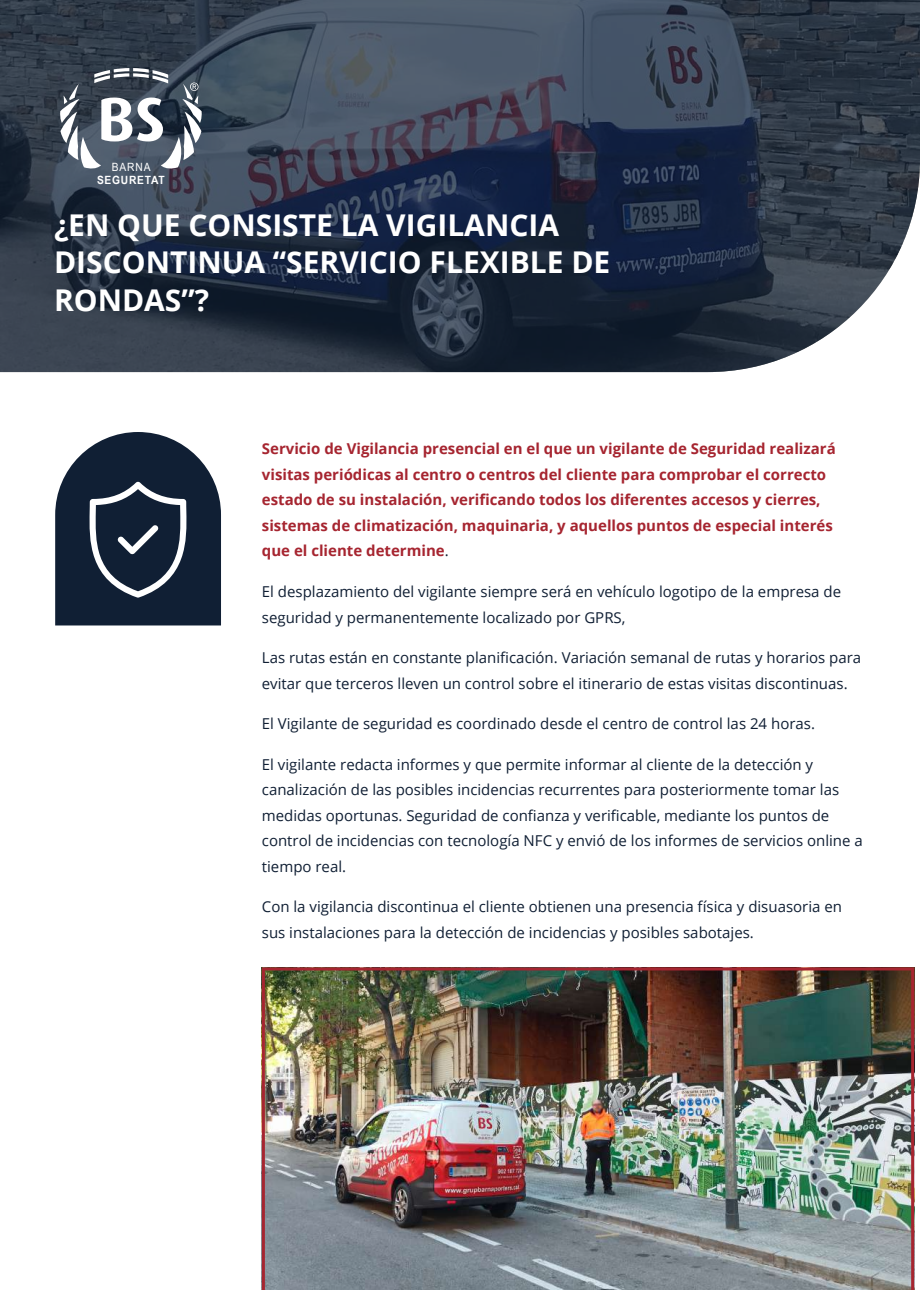
<style>
.page{position:relative;width:920px;height:1290px;background:#fff}
.page>*{position:absolute;margin:0;border:0;box-sizing:border-box;transform-origin:0 0}
.t1{font:700 30px/37.5px "Open Sans";color:#fff}
.t2{font:15px/25.5px "Open Sans";color:#101f34}
.t3{font:700 15px/25.5px "Open Sans";color:#a62530}
.t4{font:700 11.4px "Arial Narrow";letter-spacing:.06em;color:#fff;scale:1.1 1}
.t5{font:11.4px "Arial Narrow";letter-spacing:.075em;color:#fff;scale:1.1 1}
.s1{font-weight:400;color:#101f34}
</style>
<div class="page">
<svg style="left:0;top:0;width:920px;height:372px;background:#333e4f"></svg>
<svg style="left:55px;top:432px;width:166px;height:193px"></svg>
<svg style="left:60px;top:68px;width:142px;height:101px"></svg>
<img style="left:262px;top:967px;width:652px;height:323px">
<p class="t5" style="left:112px;top:159px;width:37px">BARNA</p>
<p class="t4" style="left:97px;top:171px;width:63px">SEGURETAT</p>
<h1 class="t1" style="left:54px;top:206px;width:558px">¿EN QUE CONSISTE LA VIGILANCIA<br>DISCONTINUA “SERVICIO FLEXIBLE DE<br>RONDAS”?</h1>
<p class="t3" style="left:262px;top:436px;width:575px">Servicio de Vigilancia presencial en el que un vigilante de Seguridad realizará visitas periódicas al centro o centros del cliente para comprobar el correcto estado de su instalación, verificando todos los diferentes accesos y cierres, sistemas de climatización, maquinaria, y aquellos puntos de especial interés que el cliente determine<span class="s1">.</span></p>
<p class="t2" style="left:262px;top:578px;width:581px">El desplazamiento del vigilante siempre será en vehículo logotipo de la empresa de seguridad y permanentemente localizado por GPRS,</p>
<p class="t2" style="left:262px;top:644px;width:601px">Las rutas están en constante planificación. Variación semanal de rutas y horarios para evitar que terceros lleven un control sobre el itinerario de estas visitas discontinuas.</p>
<p class="t2" style="left:262px;top:710px;width:555px">El Vigilante de seguridad es coordinado desde el centro de control las 24 horas.</p>
<p class="t2" style="left:262px;top:751px;width:602px">El vigilante redacta informes y que permite informar al cliente de la detección y canalización de las posibles incidencias recurrentes para posteriormente tomar las medidas oportunas. Seguridad de confianza y verificable, mediante los puntos de control de incidencias con tecnología NFC y envió de los informes de servicios online a tiempo real.</p>
<p class="t2" style="left:262px;top:893px;width:582px">Con la vigilancia discontinua el cliente obtienen una presencia física y disuasoria en sus instalaciones para la detección de incidencias y posibles sabotajes.</p>
</div>
